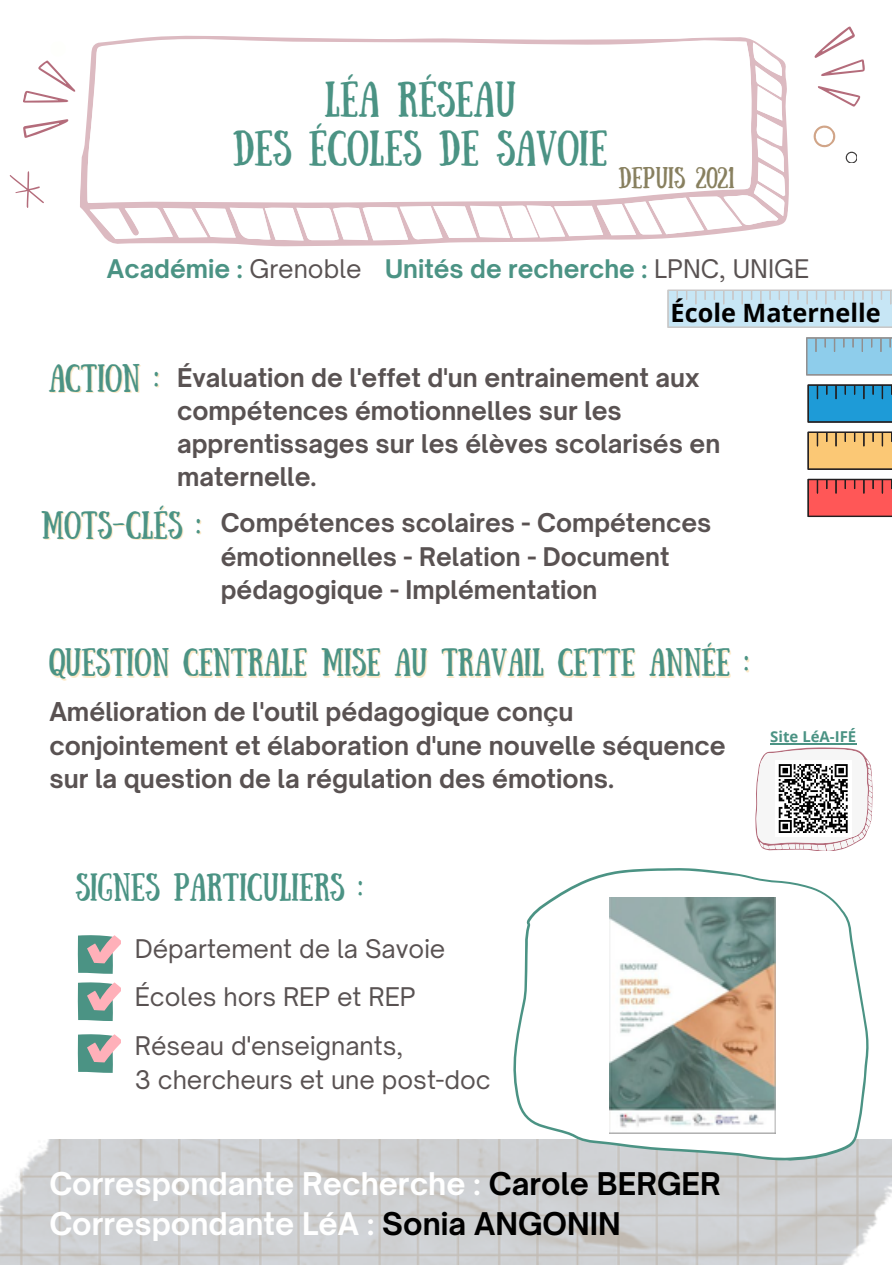
<style>
.page{position:relative;width:892px;height:1267px;background:#fff}
.page>*{position:absolute;margin:0;border:0;box-sizing:border-box;transform-origin:0 0}
.t1{font:35.4px "Sunday";color:#4b9384}
.t2{font:700 30px "Open Sauce One";color:#fff}
.t3{font:27.9px "Sunday";color:#4b9384}
.t4{font:27.6px "Sunday";color:#4b9384}
.t5{font:700 25.2px "Open Sans";color:#000}
.t6{font:700 24.9px/33.6px "Open Sauce One";color:#595252}
.t7{font:700 24.6px/33px "Open Sauce One";color:#595252}
.t8{font:24.6px "Open Sauce One";color:#595252}
.t9{font:700 24.6px "Open Sauce One";color:#4b9384}
.t10{font:21.3px "Sunday";color:#88805f}
.t11{font:700 15px "Open Sans";color:#4b9384}
.s1{font-weight:400;color:#595252}
.s2{color:#000}
</style>
<div class="page">
<svg style="left:814px;top:26px;width:51px;height:81px"></svg>
<svg style="left:9px;top:171px;width:35px;height:37px"></svg>
<svg style="left:23px;top:60px;width:53px;height:78px"></svg>
<svg style="left:845px;top:152px;width:11px;height:11px"></svg>
<svg style="left:813px;top:125px;width:23px;height:23px"></svg>
<svg style="left:86px;top:35px;width:703px;height:212px"></svg>
<img style="left:0;top:1140px;width:891px;height:124px">
<svg style="left:512px;top:868px;width:356px;height:292px"></svg>
<svg style="left:755px;top:747px;width:116px;height:104px"></svg>
<img style="left:609px;top:897px;width:166px;height:236px">
<hr style="left:770px;top:743px;width:86px;height:1px;background:#4b9384">
<svg style="left:78px;top:935px;width:42px;height:39px;background:#97aaa4"></svg>
<svg style="left:78px;top:982px;width:42px;height:39px;background:#97aaa4"></svg>
<svg style="left:78px;top:1034px;width:42px;height:39px;background:#97aaa4"></svg>
<svg style="left:806px;top:337px;width:85px;height:38px;background:#8ec4de"></svg>
<svg style="left:667px;top:290px;width:224px;height:38px;background:#c7e2ef"></svg>
<svg style="left:807px;top:479px;width:84px;height:38px;background:#e25050"></svg>
<svg style="left:807px;top:384px;width:84px;height:39px;background:#218abc"></svg>
<svg style="left:807px;top:432px;width:84px;height:38px;background:#deb26a"></svg>
<p class="t1" style="left:324px;top:74px;width:193px">LÉA RÉSEAU</p>
<p class="t1" style="left:233px;top:123px;width:376px">DES ÉCOLES DE SAVOIE</p>
<p class="t10" style="left:618px;top:163px;width:118px">DEPUIS 2021</p>
<p class="t9" style="left:107px;top:254px;width:256px">Académie : <span class="s1">Grenoble</span></p>
<p class="t9" style="left:385px;top:254px;width:425px">Unités de recherche : <span class="s1">LPNC, UNIGE</span></p>
<p class="t5" style="left:670px;top:295px;width:211px">École Maternelle</p>
<p class="t3" style="left:49px;top:358px;width:111px">ACTION :</p>
<p class="t7" style="left:177px;top:361px;width:544px">Évaluation de l'effet d'un entrainement aux compétences émotionnelles sur les apprentissages sur les élèves scolarisés en maternelle.</p>
<p class="t4" style="left:41px;top:505px;width:161px">MOTS-CLÉS :</p>
<p class="t7" style="left:221px;top:506px;width:492px">Compétences scolaires - Compétences émotionnelles - Relation - Document pédagogique - Implémentation</p>
<p class="t4" style="left:49px;top:643px;width:700px">QUESTION CENTRALE MISE AU TRAVAIL CETTE ANNÉE :</p>
<p class="t6" style="left:49px;top:695px;width:678px">Amélioration de l'outil pédagogique conçu conjointement et élaboration d'une nouvelle séquence sur la question de la régulation des émotions.</p>
<p class="t11" style="left:770px;top:725px;width:87px">Site LéA-IFÉ</p>
<p class="t4" style="left:76px;top:867px;width:288px">SIGNES PARTICULIERS :</p>
<p class="t8" style="left:135px;top:933px;width:312px">Département de la Savoie</p>
<p class="t8" style="left:135px;top:981px;width:282px">Écoles hors REP et REP</p>
<p class="t8" style="left:135px;top:1030px;width:270px">Réseau d'enseignants,</p>
<p class="t8" style="left:135px;top:1064px;width:357px">3 chercheurs et une post-doc</p>
<p class="t2" style="left:49px;top:1164px;width:673px">Correspondante Recherche : <span class="s2">Carole BERGER</span></p>
<p class="t2" style="left:49px;top:1205px;width:573px">Correspondante LéA : <span class="s2">Sonia ANGONIN</span></p>
</div>
